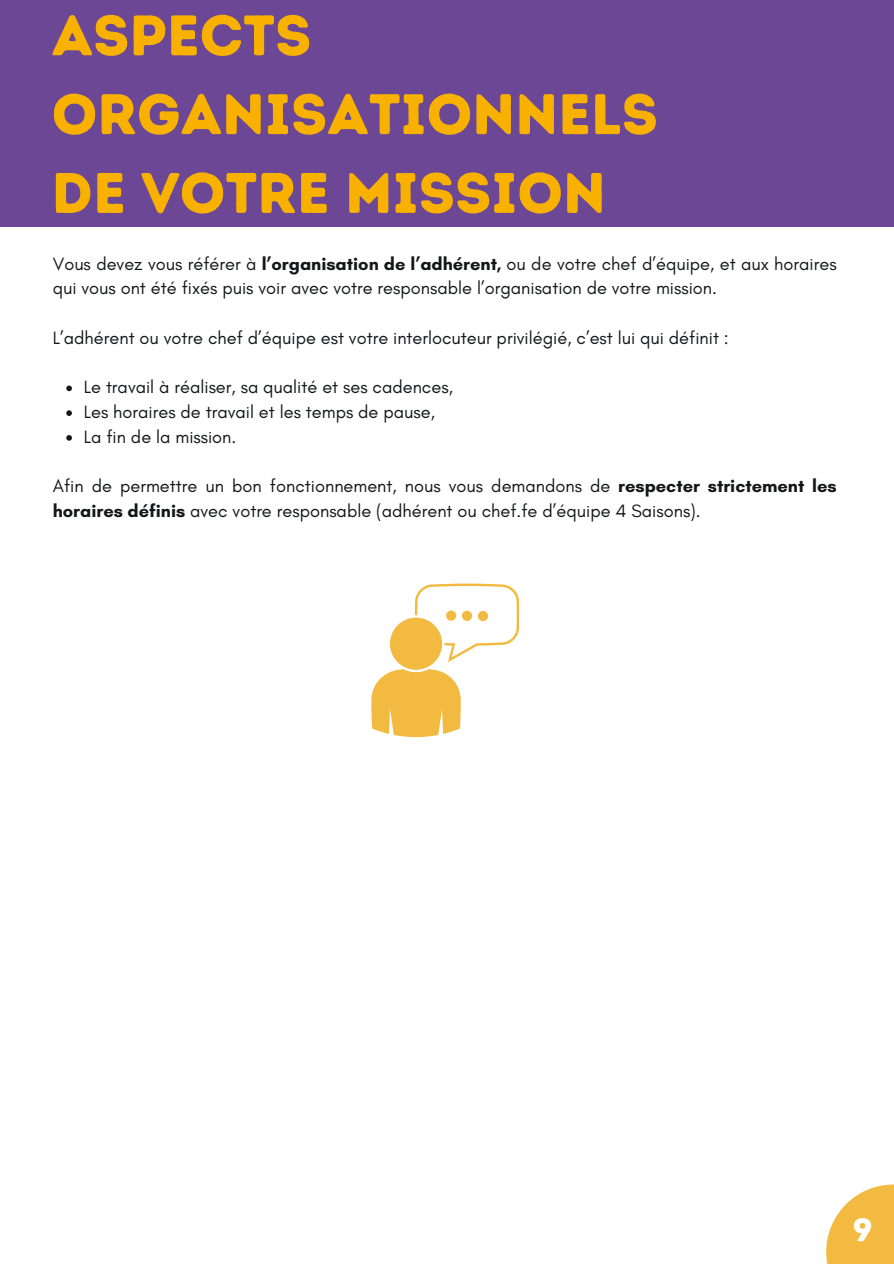
<style>
.page{position:relative;width:894px;height:1264px;background:#fff}
.page>*{position:absolute;margin:0;border:0;box-sizing:border-box;transform-origin:0 0}
.t1{font:57px/78.8px "Intro Rust Base";color:#f9b100}
.t2{font:32.25px "Intro Rust Base";color:#fff}
.t3{font:18.15px/24.8px "Glacial Indifference";color:#14161a}
.s1{font-weight:700}
</style>
<div class="page">
<svg style="left:66px;top:385px;width:6px;height:6px"></svg>
<svg style="left:66px;top:410px;width:6px;height:6px"></svg>
<svg style="left:66px;top:435px;width:6px;height:5px"></svg>
<div style="left:0;top:0;width:893px;height:227px;background:#6b4796"></div>
<svg style="left:371px;top:669px;width:89px;height:68px;background:#f3c35b"></svg>
<div style="left:390px;top:617px;width:52px;height:52px;background:#f2ba40;border-radius:50%"></div>
<svg style="left:415px;top:583px;width:103px;height:79px"></svg>
<div style="left:446px;top:610px;width:10px;height:10px;background:#f2ba40;border-radius:50%"></div>
<div style="left:462px;top:610px;width:10px;height:11px;background:#f2ba40;border-radius:50%"></div>
<div style="left:477px;top:611px;width:11px;height:10px;background:#f2ba40;border-radius:50%"></div>
<svg style="left:826px;top:1184px;width:67px;height:79px;fill:#f2ba40"></svg>
<p class="t1" style="left:52px;top:-4px;width:607px">ASPECTS<br>ORGANISATIONNELS<br>DE VOTRE MISSION</p>
<p class="t3" style="left:53px;top:251px;width:785px">Vous devez vous référer à <span class="s1">l’organisation de l’adhérent,</span> ou de votre chef d’équipe, et aux horaires qui vous ont été fixés puis voir avec votre responsable l’organisation de votre mission.</p>
<p class="t3" style="left:53px;top:325px;width:677px">L’adhérent ou votre chef d’équipe est votre interlocuteur privilégié, c’est lui qui définit :</p>
<p class="t3" style="left:84px;top:375px;width:370px">Le travail à réaliser, sa qualité et ses cadences,</p>
<p class="t3" style="left:84px;top:399px;width:352px">Les horaires de travail et les temps de pause,</p>
<p class="t3" style="left:84px;top:424px;width:154px">La fin de la mission.</p>
<p class="t3" style="left:53px;top:474px;width:785px">Afin de permettre un bon fonctionnement, nous vous demandons de <span class="s1">respecter strictement les horaires définis</span> avec votre responsable (adhérent ou chef.fe d’équipe 4 Saisons).</p>
<p class="t2" style="left:852px;top:1209px;width:21px">9</p>
</div>
